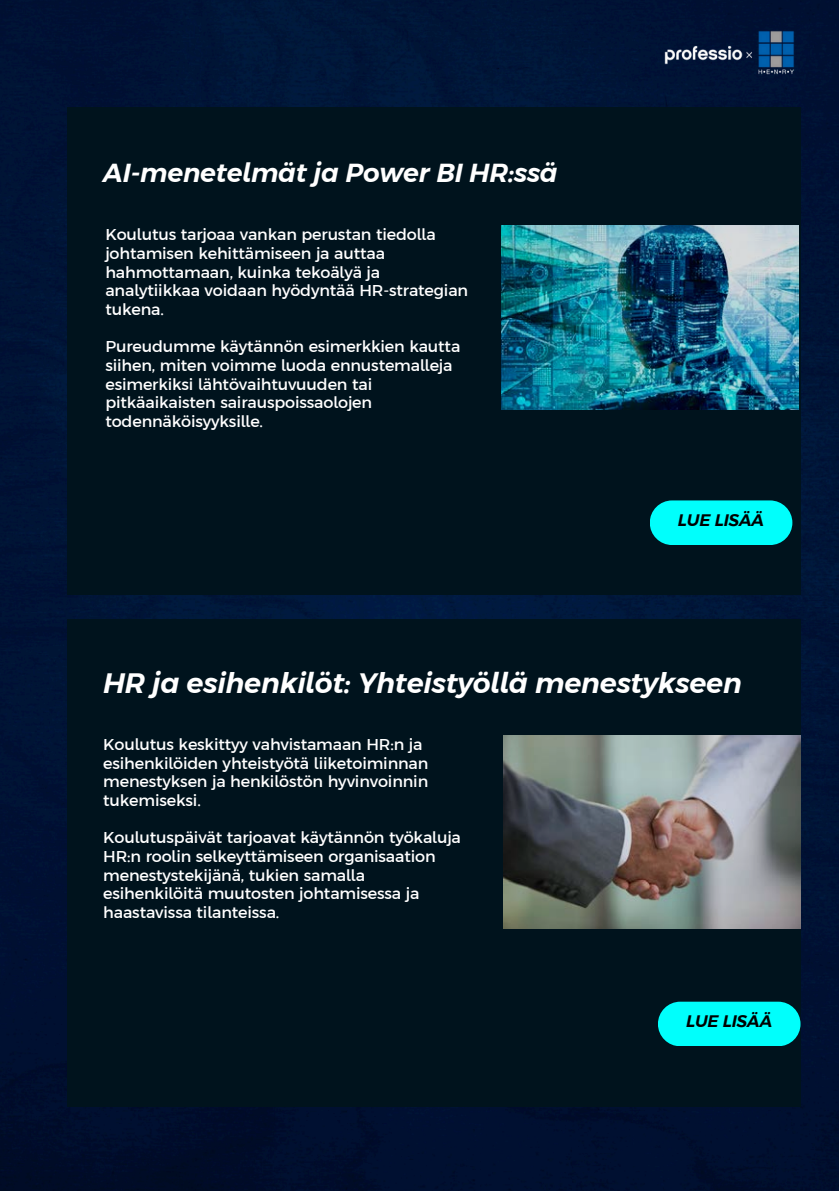
<style>
.page{position:relative;width:839px;height:1191px;background:#fff}
.page>*{position:absolute;margin:0;border:0;box-sizing:border-box;transform-origin:0 0}
.t1{font:italic 600 28px "Argentum Sans";letter-spacing:-.01em;color:#fff}
.t2{font:italic 600 26px "Argentum Sans";letter-spacing:-.01em;color:#fff}
.t3{font:italic 600 16.6px "Argentum Sans";letter-spacing:-.01em;color:#000}
.t4{font:16px/18.6px "Argentum Sans";letter-spacing:-.01em;color:#fff}
</style>
<div class="page">
<img style="left:0;top:0;width:838px;height:1191px">
<div style="left:67px;top:108px;width:733px;height:487px;background:#00131d"></div>
<img style="left:501px;top:225px;width:297px;height:185px">
<div style="left:649px;top:500px;width:143px;height:45px;background:#00fffc;border-radius:22px"></div>
<div style="left:67px;top:619px;width:733px;height:488px;background:#00131d"></div>
<img style="left:503px;top:735px;width:297px;height:194px">
<img style="left:660px;top:22px;width:139px;height:61px">
<div style="left:658px;top:1002px;width:142px;height:44px;background:#00fffc;border-radius:22px"></div>
<h1 class="t2" style="left:103px;top:157px;width:456px">AI-menetelmät ja Power BI HR:ssä</h1>
<p class="t4" style="left:105px;top:225px;width:364px">Koulutus tarjoaa vankan perustan tiedolla johtamisen kehittämiseen ja auttaa hahmottamaan, kuinka tekoälyä ja analytiikkaa voidaan hyödyntää HR-strategian tukena.</p>
<p class="t4" style="left:105px;top:337px;width:356px">Pureudumme käytännön esimerkkien kautta siihen, miten voimme luoda ennustemalleja esimerkiksi lähtövaihtuvuuden tai pitkäaikaisten sairauspoissaolojen todennäköisyyksille.</p>
<p class="t3" style="left:678px;top:510px;width:88px">LUE LISÄÄ</p>
<p class="t1" style="left:103px;top:666px;width:640px">HR ja esihenkilöt: Yhteistyöllä menestykseen</p>
<h2 class="t4" style="left:103px;top:735px;width:327px">Koulutus keskittyy vahvistamaan HR:n ja esihenkilöiden yhteistyötä liiketoiminnan menestyksen ja henkilöstön hyvinvoinnin tukemiseksi.</h2>
<h1 class="t4" style="left:103px;top:828px;width:359px">Koulutuspäivät tarjoavat käytännön työkaluja HR:n roolin selkeyttämiseen organisaation menestystekijänä, tukien samalla esihenkilöitä muutosten johtamisessa ja haastavissa tilanteissa.</h1>
<p class="t3" style="left:686px;top:1012px;width:88px">LUE LISÄÄ</p>
</div>
